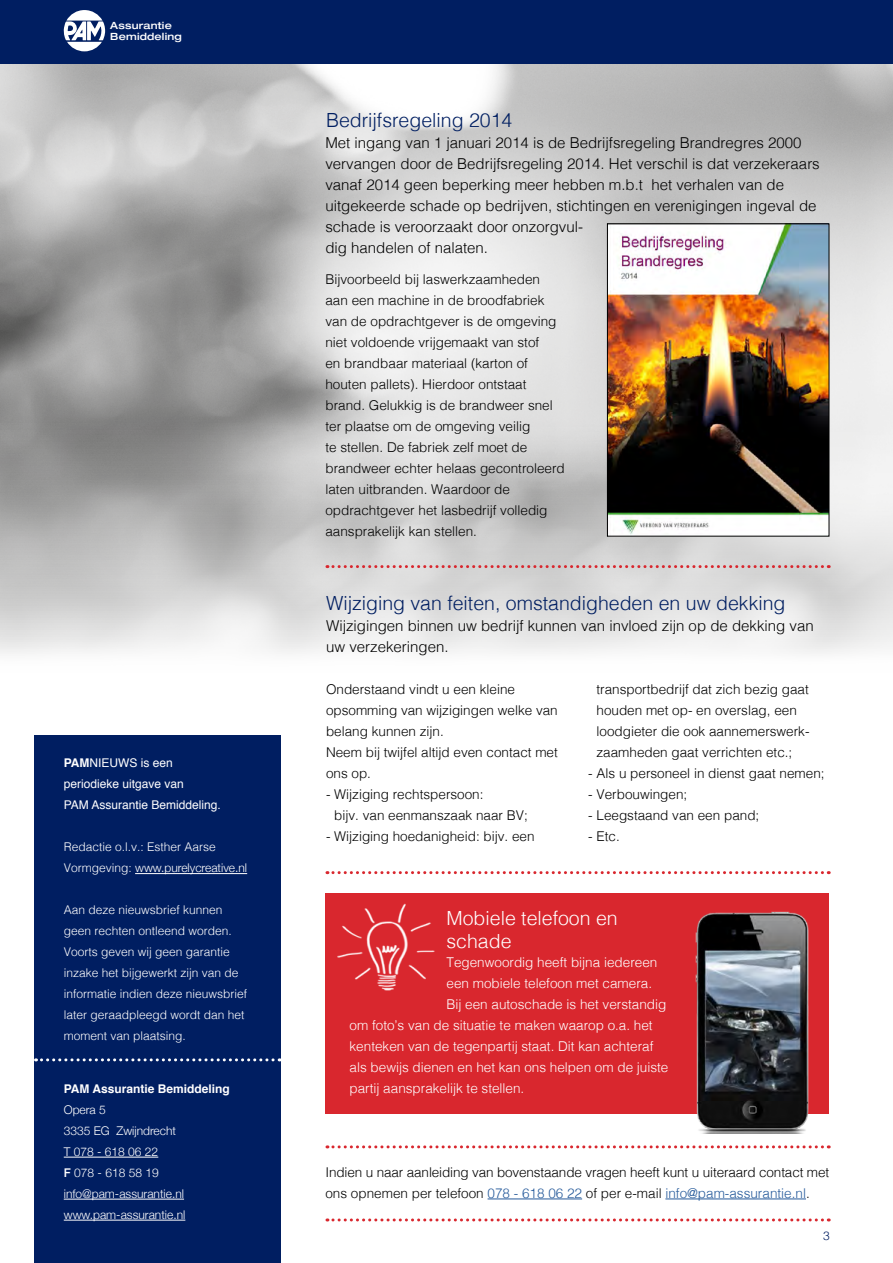
<style>
.page{position:relative;width:893px;height:1263px;background:#fff}
.page>*{position:absolute;margin:0;border:0;box-sizing:border-box;transform-origin:0 0}
.t1{font:300 19.5px "Helvetica";color:#001e61}
.t2{font:300 19.5px/23.4px "Helvetica";color:#fff}
.t3{font:300 15px/21px "Helvetica";color:#000}
.t4{font:300 13.5px/21px "Helvetica";color:#000}
.t5{font:300 13.5px "Helvetica";color:#fff}
.t6{font:300 12px/21px "Helvetica";color:#fff}
.t7{font:300 12px/21px "Helvetica Neue";color:#fff}
.t8{font:12px/21px "Helvetica";color:#fff}
.t9{font:700 12px "Helvetica";color:#fff}
.t10{font:300 12px "Helvetica";color:#001e61}
.t11{font:500 expanded 9.9px/11.7px "Helvetica Neue";letter-spacing:.02em;color:#fff}
.s1{font-weight:700}
.s2{font-family:"Helvetica"}
.s3{font-weight:500}
.s4{color:#275b9b}
</style>
<div class="page">
<img style="left:0;top:64px;width:893px;height:590px">
<div style="left:0;top:0;width:893px;height:64px;background:#001e61"></div>
<svg style="left:64px;top:10px;width:41px;height:41px"></svg>
<div style="left:34px;top:736px;width:247px;height:527px;background:#001e61"></div>
<hr style="left:64px;top:1157px;width:94px;height:1px;background:#fff">
<hr style="left:64px;top:1199px;width:120px;height:1px;background:#fff">
<hr style="left:64px;top:1220px;width:121px;height:1px;background:#fff">
<svg style="left:327px;top:1218px;width:502px;height:3px"></svg>
<svg style="left:327px;top:871px;width:502px;height:3px"></svg>
<svg style="left:36px;top:1058px;width:244px;height:3px"></svg>
<hr style="left:488px;top:1198px;width:94px;height:1px;background:#275b9b">
<hr style="left:665px;top:1198px;width:141px;height:1px;background:#275b9b">
<img style="left:609px;top:226px;width:218px;height:308px">
<div style="left:607px;top:224px;width:222px;height:312px;border:1px solid #000"></div>
<svg style="left:327px;top:1145px;width:502px;height:3px"></svg>
<hr style="left:135px;top:873px;width:112px;height:1px;background:#fff">
<svg style="left:327px;top:565px;width:502px;height:3px;background:#d69497"></svg>
<div style="left:325px;top:893px;width:504px;height:221px;background:#d9272e"></div>
<img style="left:337px;top:903px;width:98px;height:88px">
<img style="left:695px;top:911px;width:114px;height:223px">
<p class="t11" style="left:110px;top:19px;width:73px">Assurantie<br>Bemiddeling</p>
<h1 class="t1" style="left:326px;top:103px;width:188px">Bedrijfsregeling 2014</h1>
<p class="t3" style="left:325px;top:131px;width:496px">Met ingang van 1 januari 2014 is de Bedrijfsregeling Brandregres 2000 vervangen door de Bedrijfsregeling 2014. Het verschil is dat verzekeraars vanaf 2014 geen beperking meer hebben m.b.t het verhalen van de uitgekeerde schade op bedrijven, stichtingen en verenigingen ingeval de schade is veroorzaakt door onzorgvul-<br>dig handelen of nalaten.</p>
<p class="t4" style="left:325px;top:268px;width:241px">Bijvoorbeeld bij laswerkzaamheden aan een machine in de broodfabriek van de opdrachtgever is de omgeving niet voldoende vrijgemaakt van stof<br>en brandbaar materiaal (karton of houten pallets). Hierdoor ontstaat brand. Gelukkig is de brandweer snel ter plaatse om de omgeving veilig<br>te stellen. De fabriek zelf moet de brandweer echter helaas gecontroleerd laten uitbranden. Waardoor de opdrachtgever het lasbedrijf volledig aansprakelijk kan stellen.</p>
<h1 class="t1" style="left:326px;top:586px;width:461px">Wijziging van feiten, omstandigheden en uw dekking</h1>
<p class="t3" style="left:326px;top:614px;width:489px">Wijzigingen binnen uw bedrijf kunnen van invloed zijn op de dekking van uw verzekeringen.</p>
<p class="t4" style="left:326px;top:678px;width:233px">Onderstaand vindt u een kleine opsomming van wijzigingen welke van belang kunnen zijn.<br>Neem bij twijfel altijd even contact met ons op.</p>
<p class="t4" style="left:334px;top:783px;width:195px;text-indent:-8px">- Wijziging rechtspersoon:<br>bijv. van eenmanszaak naar BV;</p>
<p class="t4" style="left:326px;top:825px;width:210px">- Wijziging hoedanigheid: bijv. een</p>
<p class="t4" style="left:596px;top:678px;width:215px">transportbedrijf dat zich bezig gaat houden met op- en overslag, een loodgieter die ook aannemerswerk&shy;zaamheden gaat verrichten etc.;</p>
<p class="t4" style="left:588px;top:762px;width:238px">- Als u personeel in dienst gaat nemen;</p>
<p class="t4" style="left:588px;top:783px;width:101px">- Verbouwingen;</p>
<p class="t4" style="left:588px;top:804px;width:173px">- Leegstaand van een pand;</p>
<p class="t4" style="left:588px;top:825px;width:33px">- Etc.</p>
<p class="t8" style="left:64px;top:753px;width:159px"><span class="s1">PAM</span>NIEUWS is een periodieke uitgave van<br>PAM Assurantie Bemiddeling.</p>
<p class="t6" style="left:64px;top:836px;width:154px">Redactie o.l.v.: Esther Aarse</p>
<p class="t7" style="left:64px;top:857px;width:185px"><span class="s2">Vormgeving:</span> www.purelycreative.nl</p>
<p class="t6" style="left:64px;top:899px;width:185px">Aan deze nieuwsbrief kunnen geen rechten ontleend worden.<br>Voorts geven wij geen garantie inzake het bijgewerkt zijn van de informatie indien deze nieuwsbrief later geraadpleegd wordt dan het moment van plaatsing.</p>
<h1 class="t2" style="left:446px;top:904px;width:173px">Mobiele telefoon en schade</h1>
<p class="t5" style="left:446px;top:950px;width:212px">Tegenwoordig heeft bijna iedereen</p>
<p class="t5" style="left:446px;top:972px;width:207px">een mobiele telefoon met camera.</p>
<p class="t5" style="left:446px;top:993px;width:221px">Bij een autoschade is het verstandig</p>
<p class="t5" style="left:350px;top:1014px;width:305px">om foto’s van de situatie te maken waarop o.a. het</p>
<p class="t5" style="left:350px;top:1035px;width:305px">kenteken van de tegenpartij staat. Dit kan achteraf</p>
<p class="t5" style="left:350px;top:1056px;width:320px">als bewijs dienen en het kan ons helpen om de juiste</p>
<p class="t5" style="left:350px;top:1077px;width:176px">partij aansprakelijk te stellen.</p>
<p class="t9" style="left:64px;top:1079px;width:168px">PAM Assurantie Bemiddeling</p>
<p class="t7" style="left:64px;top:1098px;width:123px">Opera 5<br>3335 EG Zwijndrecht<br>T 078 - 618 06 22<br><span class="s3">F</span> 078 - 618 58 19 info@pam-assurantie.nl www.pam-assurantie.nl</p>
<p class="t4" style="left:325px;top:1161px;width:505px">Indien u naar aanleiding van bovenstaande vragen heeft kunt u uiteraard contact met ons opnemen per telefoon <span class="s4">078 - 618 06 22</span> of per e-mail <span class="s4">info@pam-assurantie.nl</span>.</p>
<p class="t10" style="left:823px;top:1225px;width:8px">3</p>
</div>
